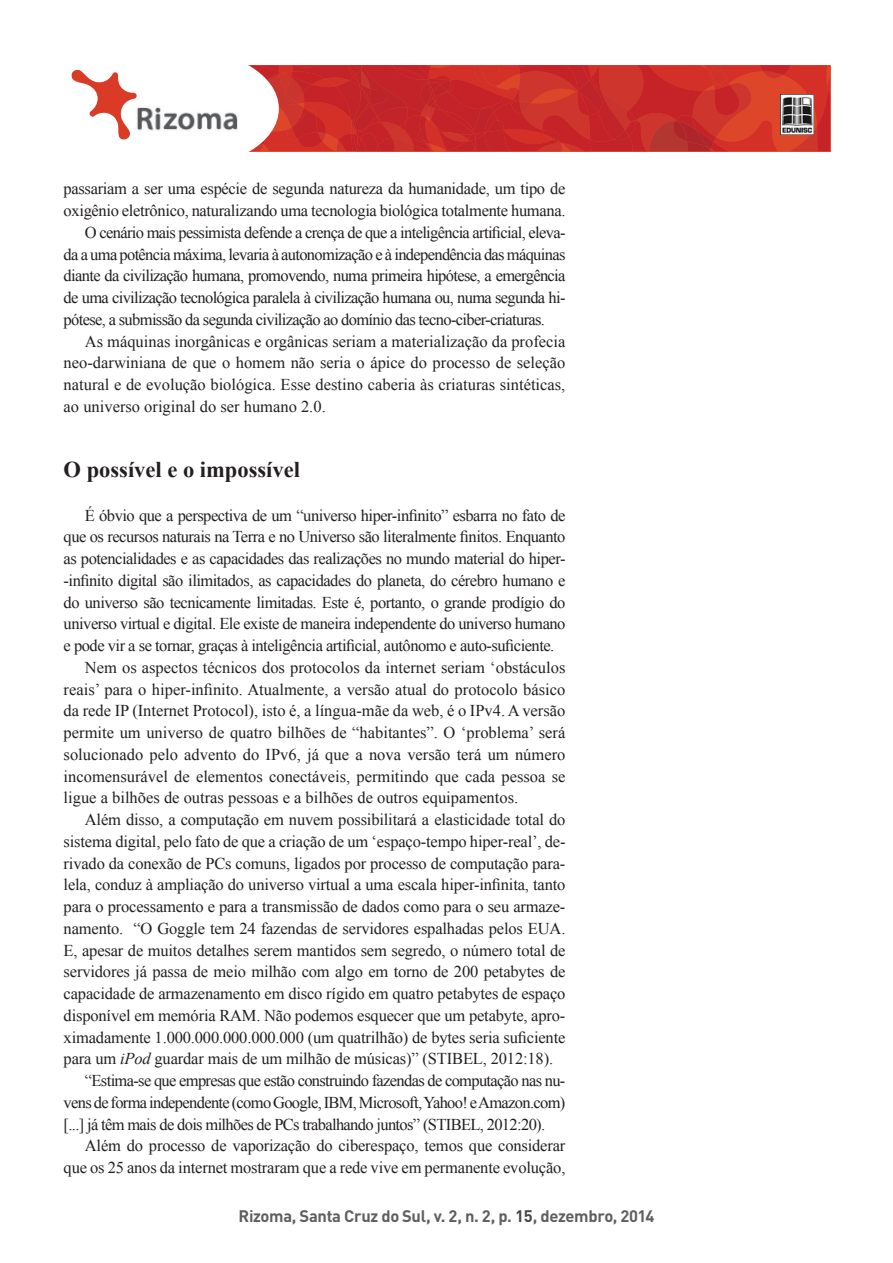
<style>
.page{position:relative;width:893px;height:1263px;background:#fff}
.page>*{position:absolute;margin:0;border:0;box-sizing:border-box;transform-origin:0 0}
.t1{font:700 22.5px "Times New Roman";color:#231f20}
.t2{font:16.5px "Times New Roman";letter-spacing:-.01em;color:#231f20}
.t3{font:16.5px "Times New Roman";letter-spacing:-.04em;color:#231f20}
.t4{font:16.5px "Times New Roman";letter-spacing:-.03em;color:#231f20}
.t5{font:700 16.5px "DIN Pro";letter-spacing:-.02em;color:#5f5f62}
.s1{font-style:italic}
.s2{color:#454647}
</style>
<div class="page">
<svg style="left:248px;top:65px;width:582px;height:87px"></svg>
<div style="left:88px;top:52px;width:188px;height:113px;background:#fff;border-radius:50%"></div>
<div style="left:85px;top:49px;width:194px;height:119px;border:6px solid #fff;border-radius:50%"></div>
<img style="left:780px;top:95px;width:34px;height:40px">
<img style="left:137px;top:107px;width:101px;height:24px">
<svg style="left:71px;top:69px;width:66px;height:71px"></svg>
<p class="t2" style="left:64px;top:178px;width:503px">passariam a ser uma espécie de segunda natureza da humanidade, um tipo de</p>
<p class="t2" style="left:64px;top:199px;width:503px">oxigênio eletrônico, naturalizando uma tecnologia biológica totalmente humana.</p>
<p class="t3" style="left:85px;top:221px;width:482px">O cenário mais pessimista defende a crença de que a inteligência artificial, eleva-</p>
<p class="t3" style="left:64px;top:243px;width:503px">da a uma potência máxima, levaria à autonomização e à independência das máquinas</p>
<p class="t3" style="left:64px;top:265px;width:503px">diante da civilização humana, promovendo, numa primeira hipótese, a emergência</p>
<p class="t3" style="left:64px;top:286px;width:503px">de uma civilização tecnológica paralela à civilização humana ou, numa segunda hi-</p>
<p class="t3" style="left:64px;top:308px;width:483px">pótese, a submissão da segunda civilização ao domínio das tecno-ciber-criaturas.</p>
<p class="t2" style="left:85px;top:330px;width:482px">As máquinas inorgânicas e orgânicas seriam a materialização da profecia</p>
<p class="t2" style="left:64px;top:352px;width:503px">neo-darwiniana de que o homem não seria o ápice do processo de seleção</p>
<p class="t2" style="left:64px;top:373px;width:503px">natural e de evolução biológica. Esse destino caberia às criaturas sintéticas,</p>
<p class="t2" style="left:64px;top:395px;width:264px">ao universo original do ser humano 2.0.</p>
<h1 class="t1" style="left:64px;top:454px;width:238px">O possível e o impossível</h1>
<p class="t4" style="left:85px;top:504px;width:482px">É óbvio que a perspectiva de um “universo hiper-infinito” esbarra no fato de</p>
<p class="t4" style="left:64px;top:526px;width:503px">que os recursos naturais na Terra e no Universo são literalmente finitos. Enquanto</p>
<p class="t4" style="left:64px;top:547px;width:503px">as potencialidades e as capacidades das realizações no mundo material do hiper-</p>
<p class="t4" style="left:64px;top:569px;width:503px">-infinito digital são ilimitados, as capacidades do planeta, do cérebro humano e</p>
<p class="t4" style="left:64px;top:591px;width:503px">do universo são tecnicamente limitadas. Este é, portanto, o grande prodígio do</p>
<p class="t4" style="left:64px;top:613px;width:503px">universo virtual e digital. Ele existe de maneira independente do universo humano</p>
<p class="t4" style="left:64px;top:634px;width:492px">e pode vir a se tornar, graças à inteligência artificial, autônomo e auto-suficiente.</p>
<p class="t2" style="left:85px;top:656px;width:482px">Nem os aspectos técnicos dos protocolos da internet seriam ‘obstáculos</p>
<p class="t2" style="left:64px;top:678px;width:503px">reais’ para o hiper-infinito. Atualmente, a versão atual do protocolo básico</p>
<p class="t2" style="left:64px;top:700px;width:503px">da rede IP (Internet Protocol), isto é, a língua-mãe da web, é o IPv4. A versão</p>
<p class="t2" style="left:64px;top:721px;width:503px">permite um universo de quatro bilhões de “habitantes”. O ‘problema’ será</p>
<p class="t2" style="left:64px;top:743px;width:503px">solucionado pelo advento do IPv6, já que a nova versão terá um número</p>
<p class="t2" style="left:64px;top:765px;width:503px">incomensurável de elementos conectáveis, permitindo que cada pessoa se</p>
<p class="t2" style="left:64px;top:787px;width:456px">ligue a bilhões de outras pessoas e a bilhões de outros equipamentos.</p>
<p class="t2" style="left:85px;top:808px;width:482px">Além disso, a computação em nuvem possibilitará a elasticidade total do</p>
<p class="t2" style="left:64px;top:830px;width:503px">sistema digital, pelo fato de que a criação de um ‘espaço-tempo hiper-real’, de-</p>
<p class="t2" style="left:64px;top:852px;width:503px">rivado da conexão de PCs comuns, ligados por processo de computação para-</p>
<p class="t2" style="left:64px;top:874px;width:503px">lela, conduz à ampliação do universo virtual a uma escala hiper-infinita, tanto</p>
<p class="t2" style="left:64px;top:895px;width:503px">para o processamento e para a transmissão de dados como para o seu armaze-</p>
<p class="t2" style="left:64px;top:917px;width:503px">namento. “O Goggle tem 24 fazendas de servidores espalhadas pelos EUA.</p>
<p class="t2" style="left:64px;top:939px;width:503px">E, apesar de muitos detalhes serem mantidos sem segredo, o número total de</p>
<p class="t2" style="left:64px;top:961px;width:503px">servidores já passa de meio milhão com algo em torno de 200 petabytes de</p>
<p class="t2" style="left:64px;top:982px;width:503px">capacidade de armazenamento em disco rígido em quatro petabytes de espaço</p>
<p class="t2" style="left:64px;top:1004px;width:503px">disponível em memória RAM. Não podemos esquecer que um petabyte, apro-</p>
<p class="t2" style="left:64px;top:1026px;width:503px">ximadamente 1.000.000.000.000.000 (um quatrilhão) de bytes seria suficiente</p>
<p class="t2" style="left:64px;top:1048px;width:491px">para um <span class="s1">iPod</span> guardar mais de um milhão de músicas)” (STIBEL, 2012:18).</p>
<p class="t3" style="left:85px;top:1069px;width:482px">“Estima-se que empresas que estão construindo fazendas de computação nas nu-</p>
<p class="t3" style="left:64px;top:1091px;width:503px">vens de forma independente (como Google, IBM, Microsoft, Yahoo! e Amazon.com)</p>
<p class="t3" style="left:64px;top:1113px;width:483px">[...] já têm mais de dois milhões de PCs trabalhando juntos” (STIBEL, 2012:20).</p>
<p class="t2" style="left:85px;top:1135px;width:482px">Além do processo de vaporização do ciberespaço, temos que considerar</p>
<p class="t2" style="left:64px;top:1156px;width:503px">que os 25 anos da internet mostraram que a rede vive em permanente evolução,</p>
<p class="t5" style="left:239px;top:1205px;width:417px">Rizoma, Santa Cruz do Sul, v. 2, n. 2, p. <span class="s2">15</span>, dezembro, 2014</p>
</div>
